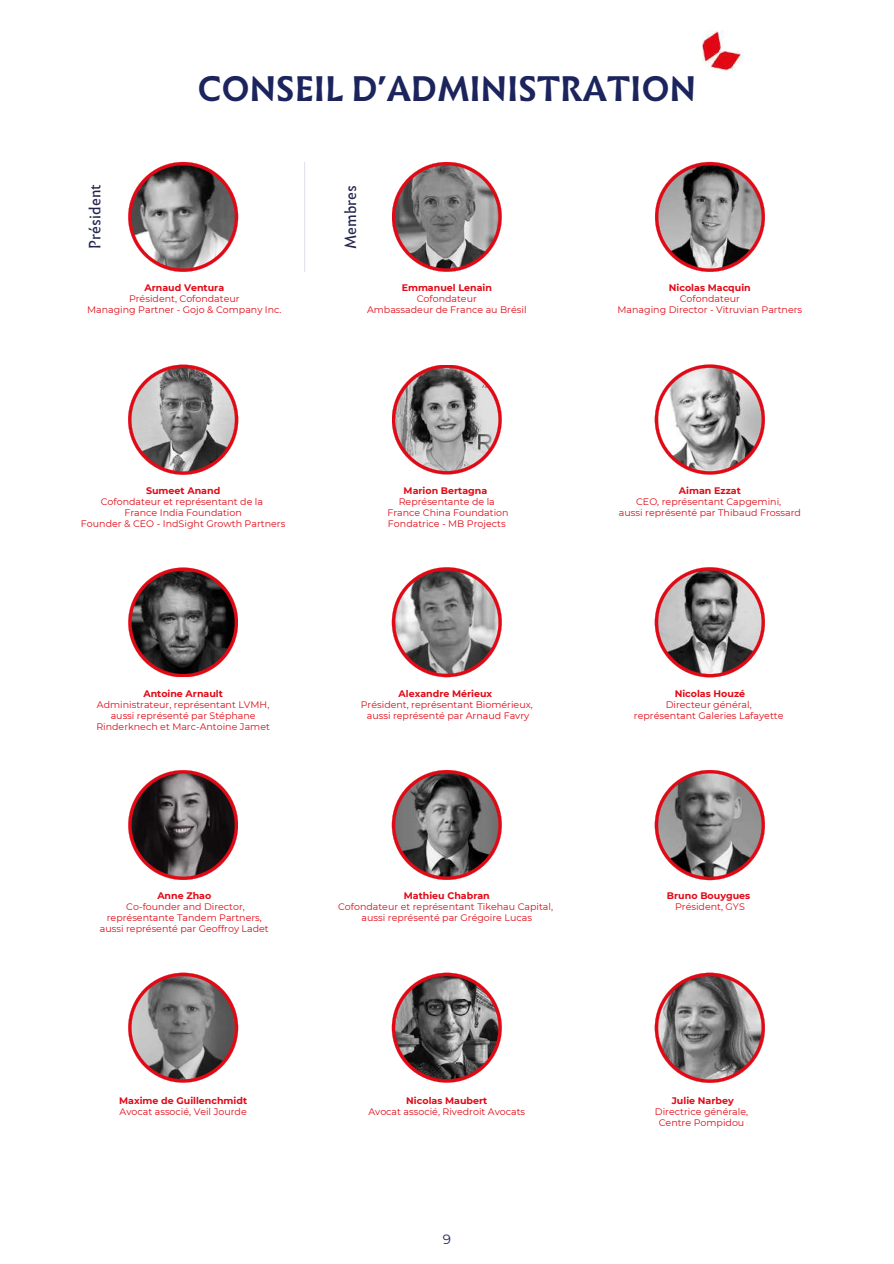
<style>
.page{position:relative;width:894px;height:1264px;background:#fff}
.page>*{position:absolute;margin:0;border:0;box-sizing:border-box;transform-origin:0 0}
.t1{font:700 33px "Infini";color:#1c245d}
.t2{font:15px "Infini";color:#23244d}
.t3{font:13.5px "Montserrat";color:#1c245d}
.t4{font:9.45px/11.1px "Montserrat";color:#e00a16;text-align:center}
.t5{font:700 9.45px "Montserrat";color:#e00a16}
</style>
<div class="page">
<svg style="left:392px;top:162px;width:109px;height:110px"></svg>
<svg style="left:392px;top:365px;width:109px;height:109px"></svg>
<svg style="left:654px;top:162px;width:110px;height:110px"></svg>
<svg style="left:128px;top:364px;width:110px;height:111px"></svg>
<svg style="left:128px;top:162px;width:110px;height:110px"></svg>
<svg style="left:654px;top:364px;width:110px;height:110px"></svg>
<svg style="left:128px;top:567px;width:110px;height:110px"></svg>
<svg style="left:391px;top:567px;width:110px;height:110px"></svg>
<svg style="left:654px;top:567px;width:110px;height:110px"></svg>
<svg style="left:128px;top:770px;width:110px;height:110px"></svg>
<svg style="left:391px;top:770px;width:110px;height:110px"></svg>
<svg style="left:654px;top:770px;width:110px;height:110px"></svg>
<svg style="left:391px;top:972px;width:110px;height:110px"></svg>
<svg style="left:654px;top:972px;width:110px;height:110px"></svg>
<svg style="left:128px;top:972px;width:110px;height:110px"></svg>
<hr style="left:304px;top:162px;width:1px;height:110px;background:#e2e2ed">
<img style="left:702px;top:31px;width:40px;height:39px">
<h1 class="t1" style="left:197px;top:63px;width:500px">CONSEIL D’ADMINISTRATION</h1>
<h2 class="t2" style="left:83px;top:248px;width:66px;rotate:-90deg">Président</h2>
<h2 class="t2" style="left:339px;top:249px;width:66px;rotate:-90deg">Membres</h2>
<p class="t5" style="left:144px;top:281px;width:81px">Arnaud Ventura</p>
<p class="t4" style="left:87px;top:293px;width:196px">Président, Cofondateur<br>Managing Partner - Gojo &amp; Company Inc.</p>
<p class="t5" style="left:401px;top:281px;width:92px">Emmanuel Lenain</p>
<p class="t4" style="left:367px;top:293px;width:161px">Cofondateur<br>Ambassadeur de France au Brésil</p>
<p class="t5" style="left:668px;top:281px;width:83px">Nicolas Macquin</p>
<p class="t4" style="left:617px;top:293px;width:186px">Cofondateur<br>Managing Director - Vitruvian Partners</p>
<p class="t5" style="left:146px;top:484px;width:76px">Sumeet Anand</p>
<p class="t4" style="left:81px;top:496px;width:206px">Cofondateur et représentant de la<br>France India Foundation<br>Founder &amp; CEO - IndSight Growth Partners</p>
<p class="t5" style="left:143px;top:687px;width:81px">Antoine Arnault</p>
<p class="t4" style="left:96px;top:698px;width:175px">Administrateur, représentant LVMH, aussi représenté par Stéphane<br>Rinderknech et Marc-Antoine Jamet</p>
<p class="t5" style="left:403px;top:484px;width:85px">Marion Bertagna</p>
<p class="t4" style="left:387px;top:496px;width:123px">Représentante de la<br>France China Foundation<br>Fondatrice - MB Projects</p>
<p class="t5" style="left:398px;top:687px;width:95px">Alexandre Mérieux</p>
<p class="t4" style="left:361px;top:698px;width:173px">Président, représentant Biomérieux, aussi représenté par Arnaud Favry</p>
<p class="t5" style="left:157px;top:890px;width:55px">Anne Zhao</p>
<p class="t4" style="left:100px;top:901px;width:170px">Co-founder and Director, représentante Tandem Partners, aussi représenté par Geoffroy Ladet</p>
<p class="t5" style="left:403px;top:890px;width:88px">Mathieu Chabran</p>
<p class="t4" style="left:338px;top:901px;width:216px">Cofondateur et représentant Tikehau Capital, aussi représenté par Grégoire Lucas</p>
<p class="t5" style="left:119px;top:1095px;width:129px">Maxime de Guillenchmidt</p>
<p class="t4" style="left:119px;top:1106px;width:129px">Avocat associé, Veil Jourde</p>
<p class="t5" style="left:406px;top:1095px;width:82px">Nicolas Maubert</p>
<p class="t4" style="left:368px;top:1106px;width:158px">Avocat associé, Rivedroit Avocats</p>
<h3 class="t3" style="left:442px;top:1230px;width:10px">9</h3>
<p class="t5" style="left:678px;top:484px;width:63px">Aiman Ezzat</p>
<p class="t4" style="left:618px;top:496px;width:183px">CEO, représentant Capgemini,<br>aussi représenté par Thibaud Frossard</p>
<p class="t5" style="left:674px;top:687px;width:72px">Nicolas Houzé</p>
<p class="t4" style="left:633px;top:698px;width:151px">Directeur général, représentant Galeries Lafayette</p>
<p class="t5" style="left:666px;top:890px;width:85px">Bruno Bouygues</p>
<p class="t4" style="left:674px;top:901px;width:71px">Président, GYS</p>
<p class="t5" style="left:671px;top:1095px;width:63px">Julie Narbey</p>
<p class="t4" style="left:654px;top:1106px;width:95px">Directrice générale,<br>Centre Pompidou</p>
</div>
